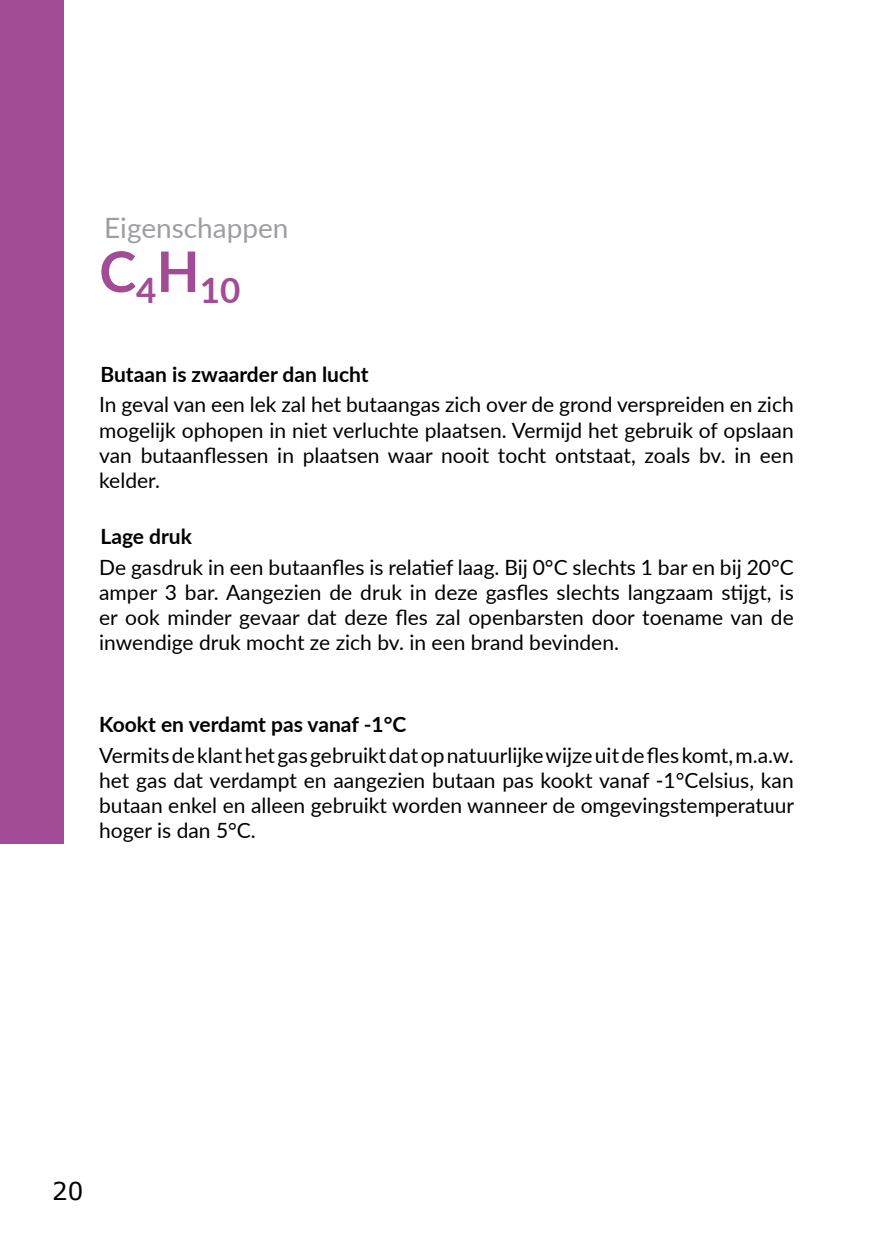
<style>
.page{position:relative;width:893px;height:1241px;background:#fff}
.page>*{position:absolute;margin:0;border:0;box-sizing:border-box;transform-origin:0 0}
.t1{font:700 35px "Lato";color:#a14c95}
.t2{font:28px "Lato";color:#9d9ea1}
.t3{font:24.5px "Verdana";color:#000}
.t4{font:21px/25.2px "Lato";color:#000;text-align:justify}
.t5{font:700 21px "Lato";color:#000}
</style>
<div class="page">
<div style="left:0;top:0;width:63px;height:843px;background:#a14c95"></div>
<h2 class="t2" style="left:104px;top:207px;width:186px">Eigenschappen</h2>
<h1 class="t1" style="left:99px;top:264px;width:143px"><sup>C</sup>4<sup>H</sup>10</h1>
<p class="t5" style="left:100px;top:358px;width:270px">Butaan is zwaarder dan lucht</p>
<p class="t4" style="left:99px;top:391px;width:696px">In geval van een lek zal het butaangas zich over de grond verspreiden en zich mogelijk ophopen in niet verluchte plaatsen. Vermijd het gebruik of opslaan van butaanflessen in plaatsen waar nooit tocht ontstaat, zoals bv. in een kelder.</p>
<p class="t5" style="left:100px;top:521px;width:93px">Lage druk</p>
<p class="t4" style="left:99px;top:553px;width:696px">De gasdruk in een butaanfles is relatief laag. Bij 0°C slechts 1 bar en bij 20°C amper 3 bar. Aangezien de druk in deze gasfles slechts langzaam stijgt, is er ook minder gevaar dat deze fles zal openbarsten door toename van de inwendige druk mocht ze zich bv. in een brand bevinden.</p>
<p class="t5" style="left:99px;top:708px;width:309px">Kookt en verdamt pas vanaf -1°C</p>
<p class="t4" style="left:99px;top:741px;width:696px">Vermits de klant het gas gebruikt dat op natuurlijke wijze uit de fles komt, m.a.w. het gas dat verdampt en aangezien butaan pas kookt vanaf -1°Celsius, kan butaan enkel en alleen gebruikt worden wanneer de omgevingstemperatuur hoger is dan 5°C.</p>
<p class="t3" style="left:52px;top:1174px;width:33px">20</p>
</div>
